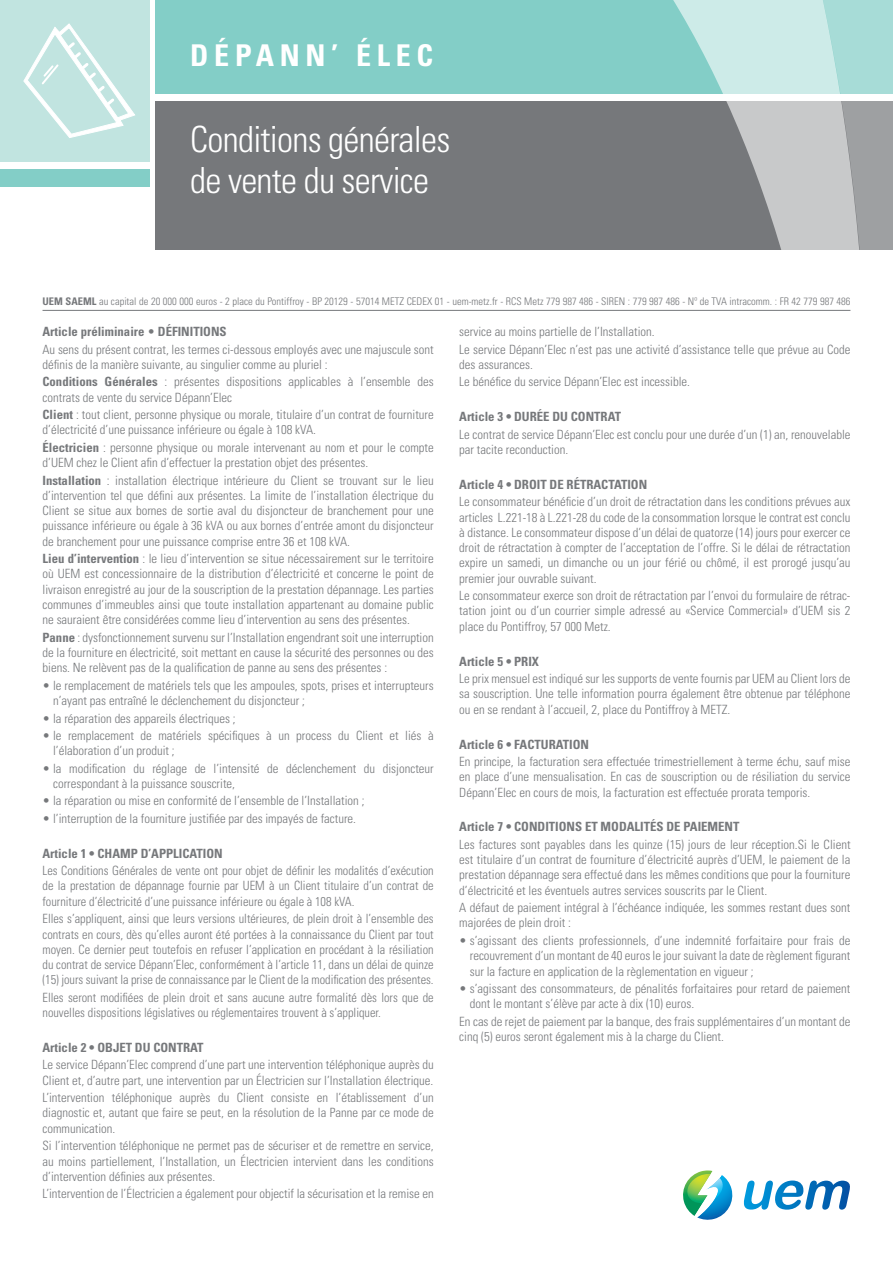
<style>
.page{position:relative;width:893px;height:1263px;background:#fff}
.page>*{position:absolute;margin:0;border:0;box-sizing:border-box;transform-origin:0 0}
.t1{font:300 condensed 36px/40.5px "Univers LT Std";letter-spacing:-.02em;color:#fff}
.t2{font:700 condensed 30px "Univers LT Std";letter-spacing:.19em;color:#fff}
.t3{font:300 condensed 12.75px/15.3px "Univers LT Std";color:#76787b}
.t4{font:700 condensed 12.75px "Univers LT Std";color:#76787b}
.t5{font:300 condensed 10.5px "Univers LT Std";color:#76787b}
.s1{font-weight:700}
.s2{font-weight:300}
</style>
<div class="page">
<div style="left:156px;top:0;width:737px;height:94px;background:#83cec7"></div>
<div style="left:156px;top:101px;width:737px;height:149px;background:#76787b"></div>
<div style="left:0;top:0;width:150px;height:162px;background:#c1e4e0"></div>
<svg style="left:23px;top:23px;width:112px;height:115px"></svg>
<svg style="left:747px;top:0;width:146px;height:1210px"></svg>
<svg style="left:660px;top:0;width:208px;height:991px"></svg>
<svg style="left:743px;top:1180px;width:107px;height:29px"></svg>
<svg style="left:683px;top:1170px;width:50px;height:50px"></svg>
<hr style="left:43px;top:310px;width:807px;height:1px;background:#76787b">
<div style="left:0;top:169px;width:150px;height:18px;background:#83cec7"></div>
<p class="t2" style="left:190px;top:37px;width:244px">DÉPANN’ ÉLEC</p>
<p class="t1" style="left:190px;top:119px;width:262px">Conditions générales de vente du service</p>
<p class="t5" style="left:43px;top:295px;width:810px"><span class="s1">UEM SAEML</span> au capital de 20 000 000 euros - 2 place du Pontiffroy - BP 20129 - 57014 METZ CEDEX 01 - uem-metz.fr - RCS Metz 779 987 486 - SIREN : 779 987 486 - Nº de TVA intracomm. : FR 42 779 987 486</p>
<p class="t4" style="left:43px;top:324px;width:186px">Article préliminaire <span class="s2">•</span> DÉFINITIONS</p>
<p class="t3" style="left:43px;top:341px;width:393px">Au sens du présent contrat, les termes ci-dessous employés avec une majuscule sont définis de la manière suivante, au singulier comme au pluriel :</p>
<p class="t3" style="left:43px;top:374px;width:393px"><span class="s1">Conditions Générales</span> : présentes dispositions applicables à l’ensemble des contrats de vente du service Dépann’Elec</p>
<p class="t3" style="left:43px;top:407px;width:393px"><span class="s1">Client</span> : tout client, personne physique ou morale, titulaire d’un contrat de fourniture d’électricité d’une puissance inférieure ou égale à 108 kVA.</p>
<p class="t3" style="left:43px;top:440px;width:393px"><span class="s1">Électricien</span> : personne physique ou morale intervenant au nom et pour le compte d’UEM chez le Client afin d’effectuer la prestation objet des présentes.</p>
<p class="t3" style="left:43px;top:472px;width:393px;text-align:justify"><span class="s1">Installation</span> : installation électrique intérieure du Client se trouvant sur le lieu d’intervention tel que défini aux présentes. La limite de l’installation électrique du Client se situe aux bornes de sortie aval du disjoncteur de branchement pour une puissance inférieure ou égale à 36 kVA ou aux bornes d’entrée amont du disjoncteur de branchement pour une puissance comprise entre 36 et 108 kVA.</p>
<p class="t3" style="left:43px;top:551px;width:393px;text-align:justify"><span class="s1">Lieu d’intervention</span> : le lieu d’intervention se situe nécessairement sur le territoire où UEM est concessionnaire de la distribution d’électricité et concerne le point de livraison enregistré au jour de la souscription de la prestation dépannage. Les parties communes d’immeubles ainsi que toute installation appartenant au domaine public ne sauraient être considérées comme lieu d’intervention au sens des présentes.</p>
<p class="t3" style="left:43px;top:630px;width:393px;text-align:justify"><span class="s1">Panne</span> : dysfonctionnement survenu sur l’Installation engendrant soit une interruption de la fourniture en électricité, soit mettant en cause la sécurité des personnes ou des biens. Ne relèvent pas de la qualification de panne au sens des présentes :</p>
<p class="t3" style="left:53px;top:678px;width:382px;text-indent:-11px">• le remplacement de matériels tels que les ampoules, spots, prises et interrupteurs n’ayant pas entraîné le déclenchement du disjoncteur ;</p>
<p class="t3" style="left:43px;top:710px;width:195px">• la réparation des appareils électriques ;</p>
<p class="t3" style="left:53px;top:728px;width:382px;text-indent:-11px">• le remplacement de matériels spécifiques à un process du Client et liés à l’élaboration d’un produit ;</p>
<p class="t3" style="left:53px;top:761px;width:382px;text-indent:-11px">• la modification du réglage de l’intensité de déclenchement du disjoncteur correspondant à la puissance souscrite,</p>
<p class="t3" style="left:43px;top:793px;width:324px">• la réparation ou mise en conformité de l’ensemble de l’Installation ;</p>
<p class="t3" style="left:43px;top:811px;width:315px">• l’interruption de la fourniture justifiée par des impayés de facture.</p>
<p class="t4" style="left:43px;top:845px;width:182px">Article 1 • CHAMP D’APPLICATION</p>
<p class="t3" style="left:43px;top:863px;width:393px;text-align:justify">Les Conditions Générales de vente ont pour objet de définir les modalités d’exécution de la prestation de dépannage fournie par UEM à un Client titulaire d’un contrat de fourniture d’électricité d’une puissance inférieure ou égale à 108 kVA.</p>
<p class="t3" style="left:43px;top:911px;width:393px;text-align:justify">Elles s’appliquent, ainsi que leurs versions ultérieures, de plein droit à l’ensemble des contrats en cours, dès qu’elles auront été portées à la connaissance du Client par tout moyen. Ce dernier peut toutefois en refuser l’application en procédant à la résiliation du contrat de service Dépann’Elec, conformément à l’article 11, dans un délai de quinze (15) jours suivant la prise de connaissance par le Client de la modification des présentes.</p>
<p class="t3" style="left:43px;top:990px;width:393px">Elles seront modifiées de plein droit et sans aucune autre formalité dès lors que de nouvelles dispositions législatives ou réglementaires trouvent à s’appliquer.</p>
<p class="t4" style="left:43px;top:1040px;width:163px">Article 2 • OBJET DU CONTRAT</p>
<p class="t3" style="left:43px;top:1057px;width:393px">Le service Dépann’Elec comprend d’une part une intervention téléphonique auprès du<br>Client et, d’autre part, une intervention par un Électricien sur l’Installation électrique.</p>
<p class="t3" style="left:43px;top:1090px;width:393px;text-align:justify">L’intervention téléphonique auprès du Client consiste en l’établissement d’un diagnostic et, autant que faire se peut, en la résolution de la Panne par ce mode de communication.</p>
<p class="t3" style="left:43px;top:1138px;width:393px;text-align:justify">Si l’intervention téléphonique ne permet pas de sécuriser et de remettre en service, au moins partiellement, l’Installation, un Électricien intervient dans les conditions d’intervention définies aux présentes.</p>
<p class="t3" style="left:43px;top:1186px;width:393px">L’intervention de l’Électricien a également pour objectif la sécurisation et la remise en</p>
<p class="t3" style="left:459px;top:324px;width:197px">service au moins partielle de l’Installation.</p>
<p class="t3" style="left:459px;top:341px;width:393px">Le service Dépann’Elec n’est pas une activité d’assistance telle que prévue au Code des assurances.</p>
<p class="t3" style="left:459px;top:374px;width:232px">Le bénéfice du service Dépann’Elec est incessible.</p>
<p class="t4" style="left:459px;top:409px;width:163px">Article 3 • DURÉE DU CONTRAT</p>
<p class="t3" style="left:459px;top:426px;width:393px">Le contrat de service Dépann’Elec est conclu pour une durée d’un (1) an, renouvelable par tacite reconduction.</p>
<p class="t4" style="left:459px;top:476px;width:189px">Article 4 • DROIT DE RÉTRACTATION</p>
<p class="t3" style="left:459px;top:494px;width:393px;text-align:justify">Le consommateur bénéficie d’un droit de rétractation dans les conditions prévues aux articles L.221-18 à L.221-28 du code de la consommation lorsque le contrat est conclu à distance. Le consommateur dispose d’un délai de quatorze (14) jours pour exercer ce droit de rétractation à compter de l’acceptation de l’offre. Si le délai de rétractation expire un samedi, un dimanche ou un jour férié ou chômé, il est prorogé jusqu’au premier jour ouvrable suivant.</p>
<p class="t3" style="left:459px;top:588px;width:393px;text-align:justify">Le consommateur exerce son droit de rétractation par l’envoi du formulaire de rétrac&shy;tation joint ou d’un courrier simple adressé au «Service Commercial» d’UEM sis 2 place du Pontiffroy, 57 000 Metz.</p>
<p class="t4" style="left:459px;top:653px;width:81px">Article 5 • PRIX</p>
<p class="t3" style="left:459px;top:671px;width:393px;text-align:justify">Le prix mensuel est indiqué sur les supports de vente fournis par UEM au Client lors de sa souscription. Une telle information pourra également être obtenue par téléphone ou en se rendant à l’accueil, 2, place du Pontiffroy à METZ.</p>
<p class="t4" style="left:459px;top:736px;width:131px">Article 6 • FACTURATION</p>
<p class="t3" style="left:459px;top:754px;width:393px;text-align:justify">En principe, la facturation sera effectuée trimestriellement à terme échu, sauf mise en place d’une mensualisation. En cas de souscription ou de résiliation du service Dépann’Elec en cours de mois, la facturation est effectuée prorata temporis.</p>
<p class="t4" style="left:459px;top:819px;width:282px">Article 7 • CONDITIONS ET MODALITÉS DE PAIEMENT</p>
<p class="t3" style="left:459px;top:837px;width:393px;text-align:justify">Les factures sont payables dans les quinze (15) jours de leur réception.Si le Client est titulaire d’un contrat de fourniture d’électricité auprès d’UEM, le paiement de la prestation dépannage sera effectué dans les mêmes conditions que pour la fourniture d’électricité et les éventuels autres services souscrits par le Client.</p>
<p class="t3" style="left:459px;top:900px;width:393px">A défaut de paiement intégral à l’échéance indiquée, les sommes restant dues sont majorées de plein droit :</p>
<p class="t3" style="left:470px;top:933px;width:382px;text-align:justify;text-indent:-11px">• s’agissant des clients professionnels, d’une indemnité forfaitaire pour frais de recouvrement d’un montant de 40 euros le jour suivant la date de règlement figurant sur la facture en application de la règlementation en vigueur ;</p>
<p class="t3" style="left:470px;top:981px;width:382px;text-indent:-11px">• s’agissant des consommateurs, de pénalités forfaitaires pour retard de paiement dont le montant s’élève par acte à dix (10) euros.</p>
<p class="t3" style="left:459px;top:1013px;width:393px">En cas de rejet de paiement par la banque, des frais supplémentaires d’un montant de cinq (5) euros seront également mis à la charge du Client.</p>
</div>
